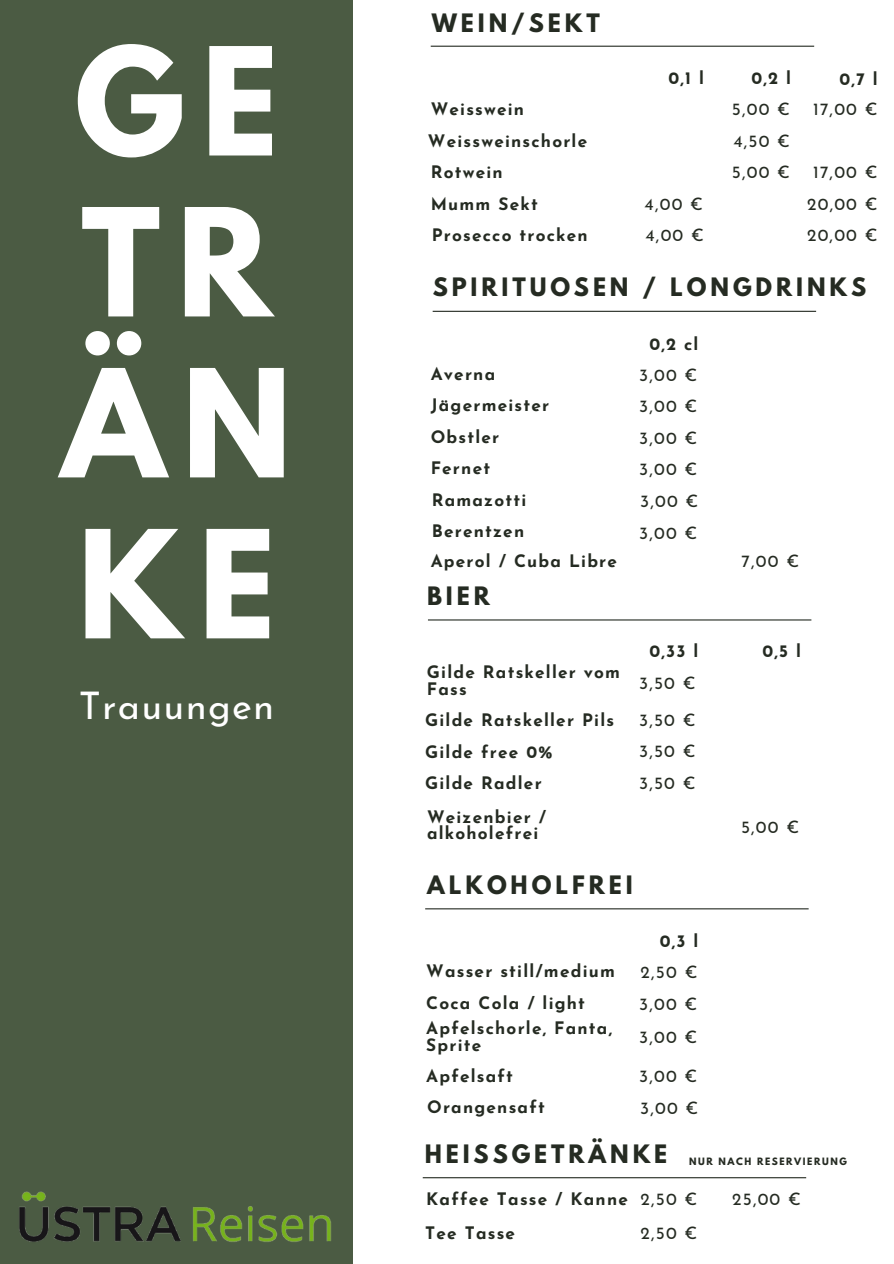
<style>
.page{position:relative;width:894px;height:1264px;background:#fff}
.page>*{position:absolute;margin:0;border:0;box-sizing:border-box;transform-origin:0 0}
.t1{font:700 132.6px/160.8px "League Spartan";letter-spacing:.125em;color:#fff}
.t2{font:38.1px "Josefin Sans";letter-spacing:.035em;color:#fff}
.t3{font:700 22.5px "League Spartan";letter-spacing:.175em;color:#252b22}
.t4{font:700 17.25px/16.8px "Josefin Sans";letter-spacing:.07em;color:#252b22}
.t5{font:17.25px "Josefin Sans";letter-spacing:.07em;color:#252b22}
.t6{font:700 9px "League Spartan";letter-spacing:.175em;color:#252b22}
</style>
<div class="page">
<div style="left:0;top:0;width:353px;height:1263px;background:#4b5b43"></div>
<hr style="left:430px;top:46px;width:383px;height:1px;background:#252b22">
<hr style="left:432px;top:311px;width:383px;height:1px;background:#252b22">
<hr style="left:428px;top:619px;width:383px;height:1px;background:#252b22">
<hr style="left:425px;top:908px;width:383px;height:1px;background:#252b22">
<img style="left:19px;top:1191px;width:313px;height:51px">
<hr style="left:422px;top:1177px;width:384px;height:1px;background:#252b22">
<h1 class="t1" style="left:61px;top:39px;width:232px">GE<br>TR<br>ÄN<br>KE</h1>
<h2 class="t2" style="left:79px;top:690px;width:197px">Trauungen</h2>
<p class="t3" style="left:431px;top:12px;width:170px">WEIN/SEKT</p>
<h4 class="t4" style="left:751px;top:71px;width:41px">0,2 l</h4>
<h4 class="t4" style="left:668px;top:71px;width:37px">0,1 l</h4>
<p class="t4" style="left:839px;top:73px;width:40px">0,7 l</p>
<h4 class="t5" style="left:812px;top:102px;width:66px">17,00 €</h4>
<h5 class="t5" style="left:731px;top:102px;width:60px">5,00 €</h5>
<h4 class="t5" style="left:733px;top:134px;width:58px">4,50 €</h4>
<h5 class="t5" style="left:731px;top:165px;width:60px">5,00 €</h5>
<p class="t4" style="left:430px;top:103px;width:95px">Weisswein</p>
<p class="t4" style="left:428px;top:134px;width:161px">Weissweinschorle</p>
<h4 class="t4" style="left:430px;top:165px;width:73px">Rotwein</h4>
<h4 class="t4" style="left:430px;top:197px;width:108px">Mumm Sekt</h4>
<h4 class="t5" style="left:644px;top:197px;width:60px">4,00 €</h4>
<h4 class="t4" style="left:431px;top:228px;width:157px">Prosecco trocken</h4>
<h4 class="t5" style="left:645px;top:228px;width:60px">4,00 €</h4>
<h4 class="t3" style="left:432px;top:276px;width:435px">SPIRITUOSEN / LONGDRINKS</h4>
<h4 class="t5" style="left:812px;top:165px;width:66px">17,00 €</h4>
<h5 class="t5" style="left:806px;top:197px;width:72px">20,00 €</h5>
<h4 class="t5" style="left:806px;top:228px;width:72px">20,00 €</h4>
<h5 class="t4" style="left:430px;top:367px;width:66px">Averna</h5>
<h5 class="t4" style="left:430px;top:398px;width:120px">Jägermeister</h5>
<h4 class="t4" style="left:430px;top:430px;width:70px">Obstler</h4>
<h5 class="t4" style="left:430px;top:461px;width:61px">Fernet</h5>
<h5 class="t4" style="left:431px;top:493px;width:96px">Ramazotti</h5>
<h5 class="t4" style="left:431px;top:524px;width:94px">Berentzen</h5>
<p class="t4" style="left:649px;top:337px;width:51px">0,2 cl</p>
<h5 class="t5" style="left:639px;top:368px;width:60px">3,00 €</h5>
<h4 class="t5" style="left:639px;top:399px;width:60px">3,00 €</h4>
<h5 class="t5" style="left:639px;top:431px;width:60px">3,00 €</h5>
<h4 class="t5" style="left:639px;top:462px;width:60px">3,00 €</h4>
<h5 class="t5" style="left:640px;top:494px;width:60px">3,00 €</h5>
<p class="t5" style="left:639px;top:526px;width:60px">3,00 €</p>
<h4 class="t4" style="left:430px;top:554px;width:188px">Aperol / Cuba Libre</h4>
<h5 class="t5" style="left:741px;top:554px;width:59px">7,00 €</h5>
<h4 class="t3" style="left:427px;top:584px;width:64px">BIER</h4>
<h5 class="t4" style="left:427px;top:665px;width:195px">Gilde Ratskeller vom<br>Fass</h5>
<h5 class="t4" style="left:425px;top:713px;width:190px">Gilde Ratskeller Pils</h5>
<h5 class="t4" style="left:425px;top:745px;width:128px">Gilde free 0%</h5>
<h5 class="t4" style="left:425px;top:776px;width:118px">Gilde Radler</h5>
<p class="t4" style="left:427px;top:809px;width:120px">Weizenbier / alkoholefrei</p>
<p class="t3" style="left:427px;top:873px;width:207px">ALKOHOLFREI</p>
<h5 class="t4" style="left:649px;top:644px;width:50px">0,33 l</h5>
<p class="t5" style="left:639px;top:676px;width:58px">3,50 €</p>
<h4 class="t5" style="left:639px;top:713px;width:58px">3,50 €</h4>
<h4 class="t5" style="left:639px;top:744px;width:58px">3,50 €</h4>
<h5 class="t5" style="left:639px;top:776px;width:58px">3,50 €</h5>
<h4 class="t4" style="left:426px;top:964px;width:190px">Wasser still/medium</h4>
<h4 class="t4" style="left:426px;top:996px;width:160px">Coca Cola / light</h4>
<h5 class="t4" style="left:426px;top:1021px;width:187px">Apfelschorle, Fanta,<br>Sprite</h5>
<h4 class="t4" style="left:426px;top:1068px;width:88px">Apfelsaft</h4>
<h5 class="t4" style="left:427px;top:1100px;width:119px">Orangensaft</h5>
<h5 class="t4" style="left:659px;top:934px;width:40px">0,3 l</h5>
<h4 class="t5" style="left:640px;top:965px;width:58px">2,50 €</h4>
<h5 class="t5" style="left:639px;top:996px;width:60px">3,00 €</h5>
<h4 class="t5" style="left:639px;top:1030px;width:60px">3,00 €</h4>
<h4 class="t5" style="left:639px;top:1069px;width:60px">3,00 €</h4>
<h4 class="t5" style="left:640px;top:1100px;width:60px">3,00 €</h4>
<h5 class="t4" style="left:762px;top:644px;width:40px">0,5 l</h5>
<h4 class="t5" style="left:740px;top:819px;width:60px">5,00 €</h4>
<h5 class="t3" style="left:424px;top:1142px;width:244px">HEISSGETRÄNKE</h5>
<h4 class="t6" style="left:689px;top:1156px;width:159px">NUR NACH RESERVIERUNG</h4>
<h5 class="t4" style="left:426px;top:1191px;width:203px">Kaffee Tasse / Kanne</h5>
<h4 class="t5" style="left:640px;top:1191px;width:58px">2,50 €</h4>
<h5 class="t4" style="left:425px;top:1226px;width:91px">Tee Tasse</h5>
<p class="t5" style="left:640px;top:1226px;width:58px">2,50 €</p>
<p class="t5" style="left:732px;top:1191px;width:70px">25,00 €</p>
</div>
